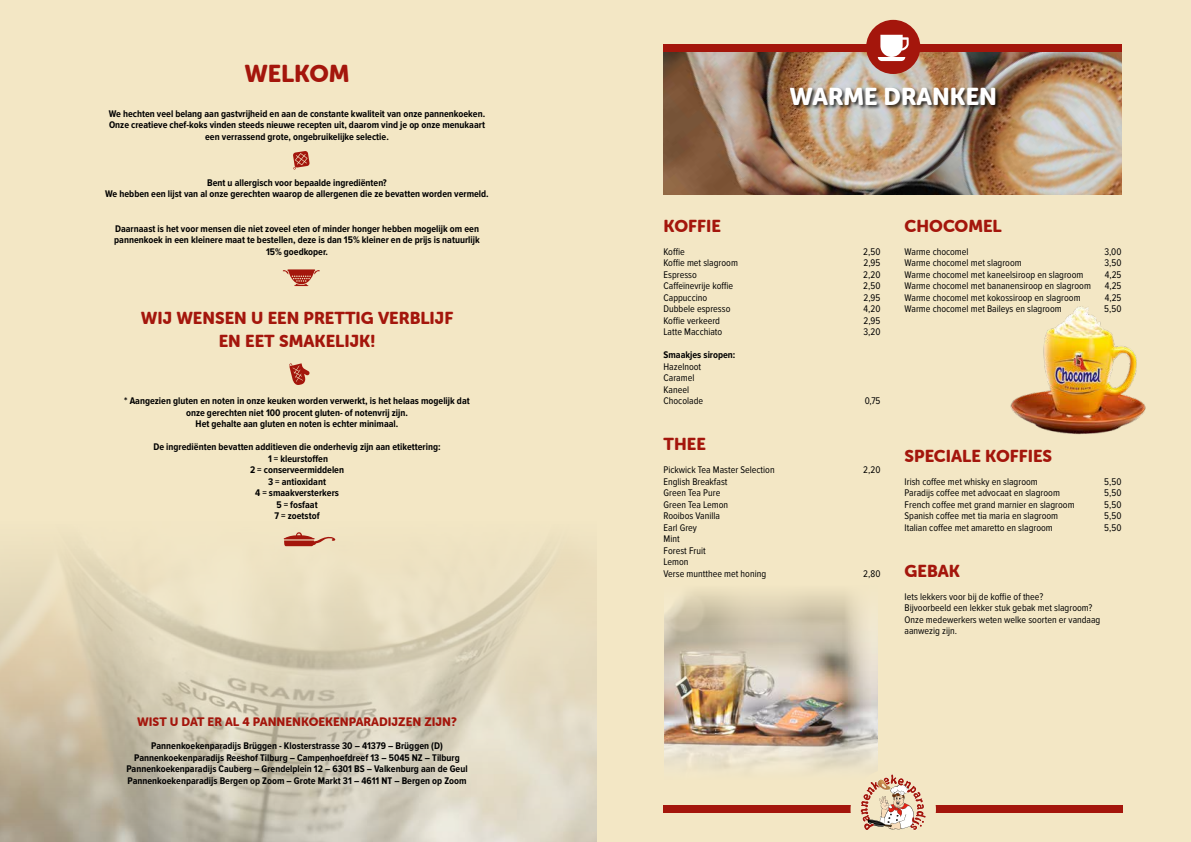
<style>
.page{position:relative;width:1191px;height:842px;background:#f3e7c5}
.page>*{position:absolute;margin:0;border:0;box-sizing:border-box;transform-origin:0 0}
.t1{font:24px "Museo Sans Rounded 900";color:#fff}
.t2{font:24px "Museo Sans Rounded 900";letter-spacing:-.005em;color:#a4160c}
.t3{font:17px/23px "Museo Sans Rounded 900";color:#a4160c;text-align:center}
.t4{font:12px "Museo Sans Rounded 900";color:#a4160c}
.t5{font:700 10px/11.5px "Proxima Nova Cond";color:#000;text-align:center}
.t6{font:10px/11.5px "Proxima Nova Cond";color:#000}
</style>
<div class="page">
<img style="left:664px;top:591px;width:213px;height:179px">
<img style="left:663px;top:52px;width:458px;height:142px">
<div style="left:789px;top:87px;width:211px;height:23px;background:#000;opacity:.75"></div>
<div style="left:663px;top:44px;width:458px;height:8px;background:#a4160c"></div>
<div style="left:866px;top:20px;width:54px;height:54px;background:#a4160c;border-radius:50%"></div>
<svg style="left:878px;top:35px;width:30px;height:26px"></svg>
<img style="left:0;top:545px;width:597px;height:297px">
<svg style="left:293px;top:151px;width:17px;height:18px"></svg>
<svg style="left:282px;top:269px;width:38px;height:18px"></svg>
<svg style="left:283px;top:532px;width:55px;height:14px"></svg>
<svg style="left:289px;top:363px;width:21px;height:22px"></svg>
<img style="left:1010px;top:306px;width:136px;height:129px">
<div style="left:663px;top:805px;width:460px;height:8px;background:#a4160c"></div>
<svg style="left:850px;top:768px;width:86px;height:62px"></svg>
<h1 class="t2" style="left:244px;top:60px;width:107px">WELKOM</h1>
<p class="t5" style="left:109px;top:108px;width:378px">We hechten veel belang aan gastvrijheid en aan de constante kwaliteit van onze pannenkoeken.<br>Onze creatieve chef-koks vinden steeds nieuwe recepten uit, daarom vind je op onze menukaart een verrassend grote, ongebruikelijke selectie.</p>
<p class="t5" style="left:105px;top:177px;width:385px">Bent u allergisch voor bepaalde ingrediënten?<br>We hebben een lijst van al onze gerechten waarop de allergenen die ze bevatten worden vermeld.</p>
<p class="t5" style="left:114px;top:223px;width:367px">Daarnaast is het voor mensen die niet zoveel eten of minder honger hebben mogelijk om een pannenkoek in een kleinere maat te bestellen, deze is dan 15% kleiner en de prijs is natuurlijk<br>15% goedkoper.</p>
<h2 class="t3" style="left:141px;top:306px;width:314px">WIJ WENSEN U EEN PRETTIG VERBLIJF<br>EN EET SMAKELIJK!</h2>
<p class="t5" style="left:124px;top:395px;width:347px">* Aangezien gluten en noten in onze keuken worden verwerkt, is het helaas mogelijk dat onze gerechten niet 100 procent gluten- of notenvrij zijn.<br>Het gehalte aan gluten en noten is echter minimaal.</p>
<p class="t5" style="left:153px;top:441px;width:289px">De ingrediënten bevatten additieven die onderhevig zijn aan etikettering:<br>1 = kleurstoffen<br>2 = conserveermiddelen<br>3 = antioxidant<br>4 = smaakversterkers<br>5 = fosfaat<br>7 = zoetstof</p>
<p class="t4" style="left:137px;top:715px;width:321px">WIST U DAT ER AL 4 PANNENKOEKENPARADIJZEN ZIJN?</p>
<p class="t5" style="left:126px;top:740px;width:343px">Pannenkoekenparadijs Brüggen - Klosterstrasse 30 – 41379 – Brüggen (D)<br>Pannenkoekenparadijs Reeshof Tilburg – Campenhoefdreef 13 – 5045 NZ – Tilburg Pannenkoekenparadijs Cauberg – Grendelplein 12 – 6301 BS – Valkenburg aan de Geul Pannenkoekenparadijs Bergen op Zoom – Grote Markt 31 – 4611 NT – Bergen op Zoom</p>
<h1 class="t1" style="left:789px;top:83px;width:209px">WARME DRANKEN</h1>
<h2 class="t3" style="left:663px;top:214px;width:59px">KOFFIE</h2>
<p class="t6" style="left:663px;top:246px;width:23px">Koffie</p>
<p class="t6" style="left:863px;top:246px;width:19px">2,50</p>
<p class="t6" style="left:663px;top:257px;width:76px">Koffie met slagroom</p>
<p class="t6" style="left:863px;top:257px;width:19px">2,95</p>
<p class="t6" style="left:663px;top:269px;width:35px">Espresso</p>
<p class="t6" style="left:863px;top:269px;width:19px">2,20</p>
<p class="t6" style="left:663px;top:280px;width:71px">Caffeïnevrije koffie</p>
<p class="t6" style="left:863px;top:280px;width:19px">2,50</p>
<p class="t6" style="left:663px;top:292px;width:45px">Cappuccino</p>
<p class="t6" style="left:863px;top:292px;width:19px">2,95</p>
<p class="t6" style="left:663px;top:303px;width:68px">Dubbele espresso</p>
<p class="t6" style="left:863px;top:303px;width:18px">4,20</p>
<p class="t6" style="left:663px;top:315px;width:58px">Koffie verkeerd</p>
<p class="t6" style="left:863px;top:315px;width:19px">2,95</p>
<p class="t6" style="left:663px;top:326px;width:60px">Latte Macchiato</p>
<p class="t6" style="left:863px;top:326px;width:19px">3,20</p>
<p class="t5" style="left:663px;top:349px;width:73px">Smaakjes siropen:</p>
<p class="t6" style="left:663px;top:361px;width:41px">Hazelnoot<br>Caramel<br>Kaneel<br>Chocolade</p>
<p class="t6" style="left:864px;top:395px;width:17px">0,75</p>
<h2 class="t3" style="left:663px;top:433px;width:44px">THEE</h2>
<p class="t6" style="left:663px;top:464px;width:113px">Pickwick Tea Master Selection</p>
<p class="t6" style="left:863px;top:464px;width:19px">2,20</p>
<p class="t6" style="left:663px;top:476px;width:104px">English Breakfast<br>Green Tea Pure<br>Green Tea Lemon<br>Rooibos Vanilla<br>Earl Grey<br>Mint<br>Forest Fruit<br>Lemon<br>Verse muntthee met honing</p>
<p class="t6" style="left:863px;top:568px;width:19px">2,80</p>
<h2 class="t3" style="left:904px;top:214px;width:99px">CHOCOMEL</h2>
<p class="t6" style="left:904px;top:246px;width:66px">Warme chocomel</p>
<p class="t6" style="left:1104px;top:246px;width:18px">3,00</p>
<p class="t6" style="left:904px;top:257px;width:119px">Warme chocomel met slagroom</p>
<p class="t6" style="left:1104px;top:257px;width:19px">3,50</p>
<p class="t6" style="left:904px;top:269px;width:180px">Warme chocomel met kaneelsiroop en slagroom</p>
<p class="t6" style="left:1104px;top:269px;width:18px">4,25</p>
<p class="t6" style="left:904px;top:280px;width:188px">Warme chocomel met bananensiroop en slagroom</p>
<p class="t6" style="left:1104px;top:280px;width:18px">4,25</p>
<p class="t6" style="left:904px;top:292px;width:177px">Warme chocomel met kokossiroop en slagroom</p>
<p class="t6" style="left:1104px;top:292px;width:18px">4,25</p>
<p class="t6" style="left:904px;top:303px;width:159px">Warme chocomel met Baileys en slagroom</p>
<p class="t6" style="left:1104px;top:303px;width:19px">5,50</p>
<h2 class="t3" style="left:904px;top:444px;width:149px">SPECIALE KOFFIES</h2>
<p class="t6" style="left:904px;top:476px;width:135px">Irish coffee met whisky en slagroom</p>
<p class="t6" style="left:1104px;top:476px;width:19px">5,50</p>
<p class="t6" style="left:904px;top:487px;width:157px">Paradijs coffee met advocaat en slagroom</p>
<p class="t6" style="left:1104px;top:487px;width:19px">5,50</p>
<p class="t6" style="left:904px;top:499px;width:172px">French coffee met grand marnier en slagroom</p>
<p class="t6" style="left:1104px;top:499px;width:19px">5,50</p>
<p class="t6" style="left:904px;top:510px;width:155px">Spanish coffee met tia maria en slagroom</p>
<p class="t6" style="left:1104px;top:510px;width:19px">5,50</p>
<p class="t6" style="left:904px;top:522px;width:150px">Italian coffee met amaretto en slagroom</p>
<p class="t6" style="left:1104px;top:522px;width:19px">5,50</p>
<h2 class="t3" style="left:904px;top:559px;width:57px">GEBAK</h2>
<p class="t6" style="left:904px;top:591px;width:197px">Iets lekkers voor bij de koffie of thee?<br>Bijvoorbeeld een lekker stuk gebak met slagroom?<br>Onze medewerkers weten welke soorten er vandaag aanwezig zijn.</p>
</div>
